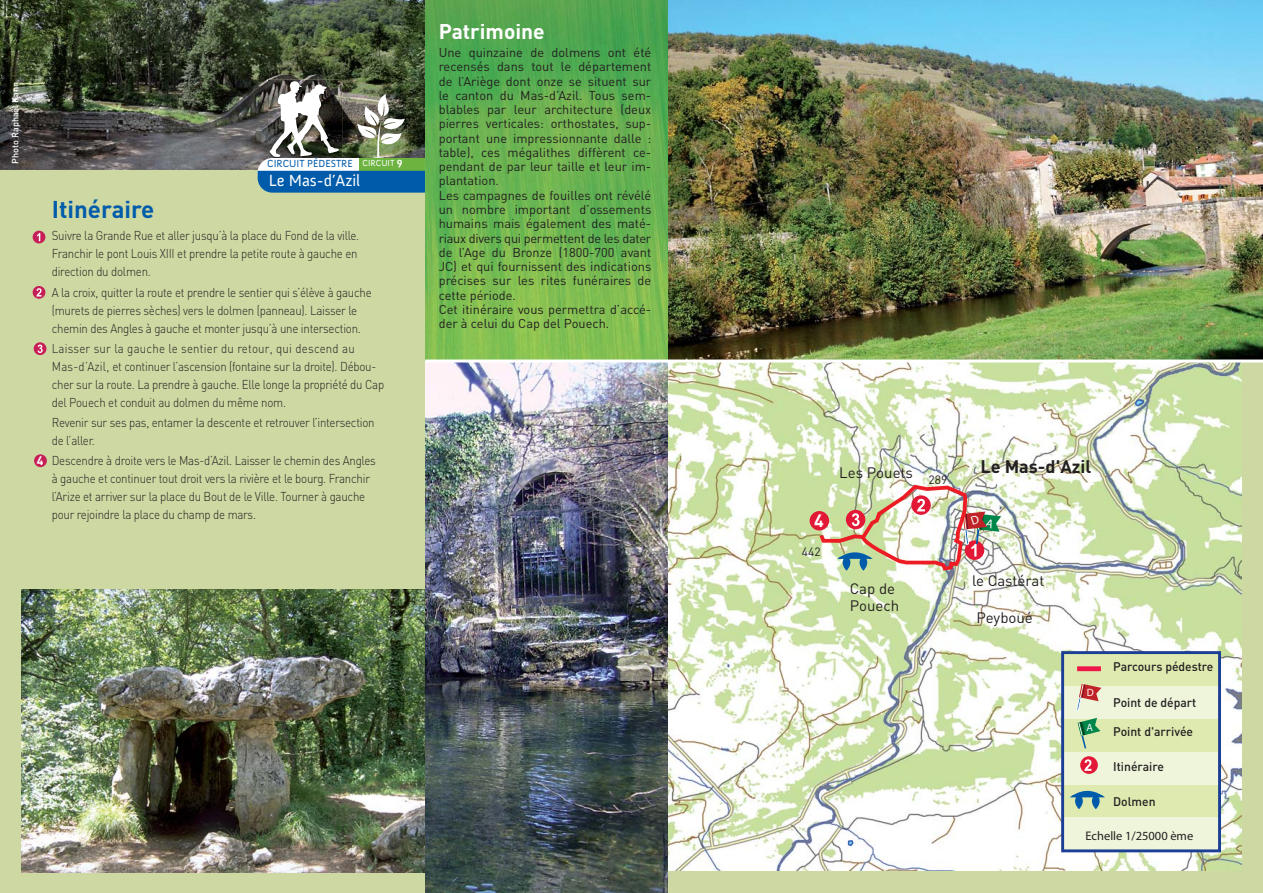
<style>
.page{position:relative;width:1263px;height:893px;background:#fff}
.page>*{position:absolute;margin:0;border:0;box-sizing:border-box;transform-origin:0 0}
.t1{font:700 24px "DIN";color:#005cab}
.t2{font:700 21px "DIN";color:#fff}
.t3{font:700 18px "DIN";color:#231f20}
.t4{font:700 17.7px "DIN";color:#fff}
.t5{font:16.5px "Anivers";color:#fff}
.t6{font:15px/16.5px "DIN";color:#231f20}
.t7{font:300 12.75px/18px "DIN";letter-spacing:-.02em;color:#231f20;scale:.9 1}
.t8{font:12.75px/14.2px "DIN";color:#231f20}
.t9{font:500 12.45px "DIN";color:#231f20}
.t10{font:12.45px "Myriad Pro";color:#231f20}
.t11{font:12px "DIN";color:#231f20}
.t12{font:10.65px "Myriad Pro";color:#fff}
.t13{font:10.5px "Anivers";color:#005cab}
.t14{font:500 9px "DIN";color:#fff}
.s1{font-size:9px;color:#fff}
.s2{font-family:"DIN Bold Alternate";color:#fff}
</style>
<div class="page">
<div style="left:0;top:0;width:696px;height:893px;background:#cdd8a2"></div>
<img style="left:0;top:0;width:425px;height:170px">
<img style="left:258px;top:81px;width:167px;height:112px">
<div style="left:33px;top:231px;width:12px;height:12px;background:#c61e56;border-radius:50%"></div>
<svg style="left:37px;top:233px;width:3px;height:8px"></svg>
<svg style="left:33px;top:286px;width:12px;height:13px"></svg>
<svg style="left:36px;top:288px;width:6px;height:8px"></svg>
<svg style="left:34px;top:342px;width:12px;height:13px"></svg>
<svg style="left:38px;top:345px;width:5px;height:8px"></svg>
<div style="left:428px;top:0;width:835px;height:893px;background:#cdd8a2"></div>
<img style="left:668px;top:362px;width:574px;height:509px">
<div style="left:1063px;top:654px;width:156px;height:32px;background:#deeaaf"></div>
<div style="left:1063px;top:686px;width:156px;height:33px;background:#eef5db"></div>
<div style="left:1063px;top:719px;width:156px;height:33px;background:#deeaaf"></div>
<div style="left:1063px;top:752px;width:156px;height:33px;background:#eef5db"></div>
<div style="left:1063px;top:785px;width:156px;height:32px;background:#deeaaf"></div>
<div style="left:1063px;top:817px;width:156px;height:33px;background:#eef5db"></div>
<div style="left:1061px;top:651px;width:160px;height:201px;border:3px solid #1b3f94"></div>
<svg style="left:1080px;top:756px;width:18px;height:18px"></svg>
<svg style="left:1084px;top:759px;width:7px;height:12px"></svg>
<div style="left:1077px;top:666px;width:24px;height:5px;background:#ed1849"></div>
<svg style="left:1077px;top:718px;width:23px;height:30px"></svg>
<svg style="left:1076px;top:684px;width:25px;height:26px"></svg>
<div style="left:810px;top:511px;width:19px;height:19px;background:#e31836;border-radius:50%"></div>
<div style="left:1076px;top:794px;width:6px;height:14px;background:#005cab;border-radius:50%"></div>
<div style="left:1075px;top:793px;width:8px;height:16px;border:2px solid #005cab;border-radius:50%"></div>
<div style="left:1093px;top:794px;width:6px;height:14px;background:#005cab;border-radius:50%"></div>
<div style="left:1092px;top:793px;width:8px;height:16px;border:2px solid #005cab;border-radius:50%"></div>
<svg style="left:1070px;top:790px;width:34px;height:8px"></svg>
<svg style="left:1134px;top:399px;width:11px;height:9px"></svg>
<svg style="left:847px;top:839px;width:7px;height:8px"></svg>
<img style="left:21px;top:589px;width:404px;height:283px">
<svg style="left:34px;top:454px;width:13px;height:13px"></svg>
<img style="left:668px;top:0;width:595px;height:359px">
<img style="left:425px;top:0;width:243px;height:359px">
<img style="left:425px;top:362px;width:243px;height:531px">
<hr style="left:425px;top:359px;width:838px;height:3px;background:#fff">
<svg style="left:37px;top:456px;width:6px;height:9px"></svg>
<img style="left:816px;top:483px;width:185px;height:90px">
<p class="t14" style="left:12px;top:164px;width:83px;rotate:-90deg">Photo Raphaël Kann</p>
<p class="t13" style="left:267px;top:159px;width:137px">CIRCUIT PÉDESTRE <span class="s1">CIRCUIT</span> <span class="s2">9</span></p>
<p class="t5" style="left:269px;top:172px;width:93px">Le Mas-d’Azil</p>
<h1 class="t1" style="left:52px;top:201px;width:104px">Itinéraire</h1>
<p class="t7" style="left:52px;top:228px;width:343px">Suivre la Grande Rue et aller jusqu’à la place du Fond de la ville.<br>Franchir le pont Louis XIII et prendre la petite route à gauche en direction du dolmen.</p>
<p class="t7" style="left:52px;top:284px;width:357px">A la croix, quitter la route et prendre le sentier qui s’élève à gauche (murets de pierres sèches) vers le dolmen (panneau). Laisser le chemin des Angles à gauche et monter jusqu’à une intersection.</p>
<p class="t7" style="left:52px;top:341px;width:371px">Laisser sur la gauche le sentier du retour, qui descend au Mas-d’Azil, et continuer l’ascension (fontaine sur la droite). Débou&shy;cher sur la route. La prendre à gauche. Elle longe la propriété du Cap del Pouech et conduit au dolmen du même nom.</p>
<p class="t7" style="left:52px;top:415px;width:360px">Revenir sur ses pas, entamer la descente et retrouver l’intersection de l’aller.</p>
<p class="t7" style="left:52px;top:453px;width:362px">Descendre à droite vers le Mas-d’Azil. Laisser le chemin des Angles à gauche et continuer tout droit vers la rivière et le bourg. Franchir l’Arize et arriver sur la place du Bout de le Ville. Tourner à gauche pour rejoindre la place du champ de mars.</p>
<h2 class="t2" style="left:439px;top:24px;width:108px">Patrimoine</h2>
<p class="t8" style="left:439px;top:47px;width:214px">Une quinzaine de dolmens ont été recensés dans tout le département de l’Ariège dont onze se situent sur le canton du Mas-d’Azil. Tous sem&shy;blables par leur architecture (deux pierres verticales: orthostates, sup&shy;portant une impressionnante dalle : table), ces mégalithes diffèrent ce&shy;pendant de par leur taille et leur im&shy;plantation.<br>Les campagnes de fouilles ont révélé un nombre important d’ossements humains mais également des maté&shy;riaux divers qui permettent de les dater de l’Age du Bronze (1800-700 avant JC) et qui fournissent des indications précises sur les rites funéraires de cette période.<br>Cet itinéraire vous permettra d’accé&shy;der à celui du Cap del Pouech.</p>
<h3 class="t4" style="left:814px;top:510px;width:11px">4</h3>
<p class="t11" style="left:802px;top:544px;width:20px">442</p>
<p class="t6" style="left:839px;top:465px;width:75px">Les Pouets</p>
<p class="t11" style="left:929px;top:473px;width:20px">289</p>
<p class="t6" style="left:850px;top:581px;width:51px">Cap de<br>Pouech</p>
<h3 class="t3" style="left:980px;top:456px;width:112px">Le Mas-d'Azil</h3>
<p class="t6" style="left:972px;top:573px;width:74px">le Castérat</p>
<p class="t6" style="left:976px;top:610px;width:58px">Peyboué</p>
<p class="t12" style="left:1087px;top:686px;width:9px">D</p>
<p class="t12" style="left:1086px;top:721px;width:8px">A</p>
<p class="t9" style="left:1113px;top:660px;width:102px">Parcours pédestre</p>
<p class="t9" style="left:1113px;top:695px;width:85px">Point de départ</p>
<p class="t9" style="left:1113px;top:725px;width:82px">Point d'arrivée</p>
<p class="t9" style="left:1113px;top:759px;width:52px">Itinéraire</p>
<p class="t9" style="left:1113px;top:795px;width:44px">Dolmen</p>
<p class="t10" style="left:1085px;top:828px;width:109px">Echelle 1/25000 ème</p>
</div>
